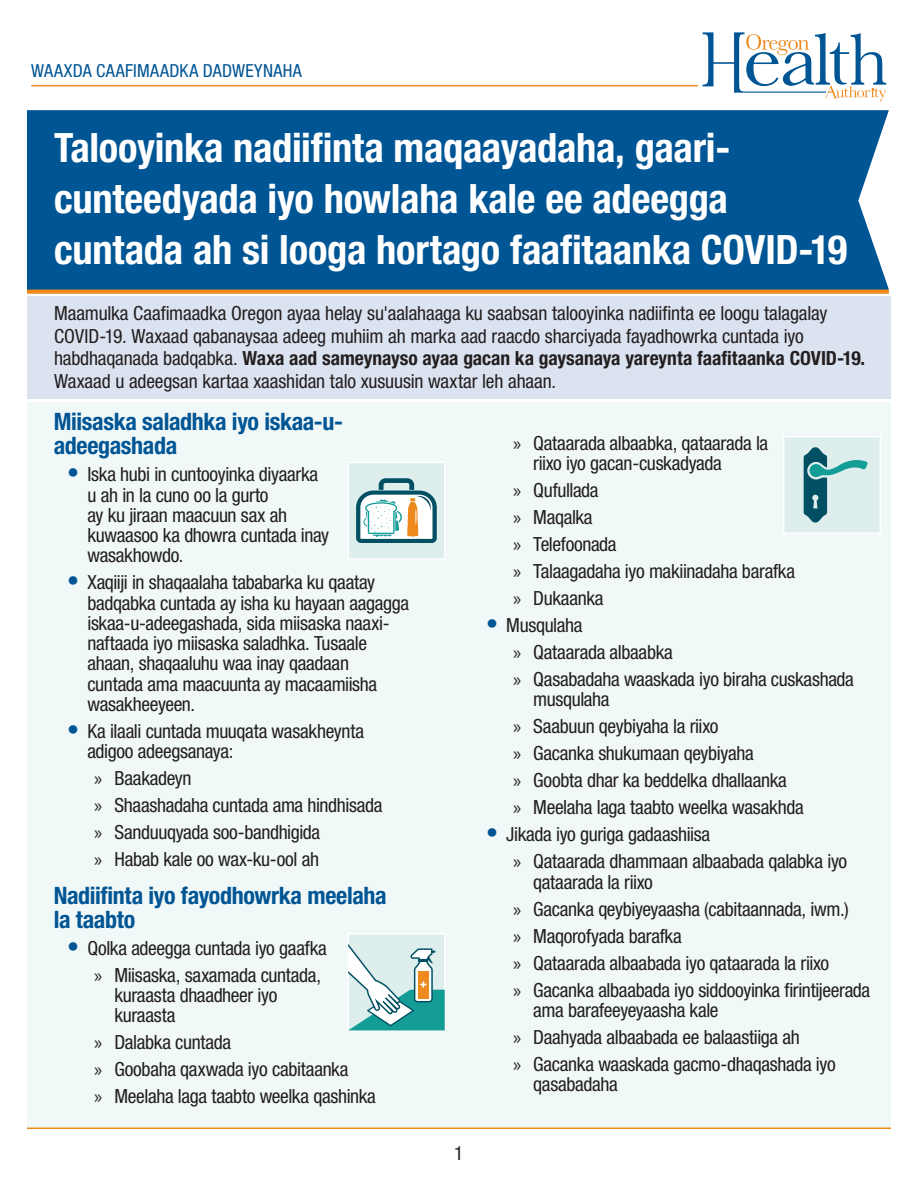
<style>
.page{position:relative;width:918px;height:1188px;background:#fff}
.page>*{position:absolute;margin:0;border:0;box-sizing:border-box;transform-origin:0 0}
.t1{font:700 condensed 40.5px/51px "Helvetica Neue LT Std";letter-spacing:-.005em;color:#fff}
.t2{font:700 condensed 24px/24px "Helvetica Neue LT Std";letter-spacing:-.015em;color:#005594}
.body{font:condensed 19.5px/20.2px "Helvetica Neue LT Std";letter-spacing:-.015em;color:#231f20}
.t3{font:condensed 18px "Helvetica Neue LT Std";letter-spacing:.02em;color:#005594}
.s1{font-weight:700}
.s2{font-weight:700;font-size:24px;color:#005594}
.s3{font-family:"Myriad Pro";font-stretch:normal}
</style>
<div class="page">
<div style="left:27px;top:402px;width:864px;height:726px;background:#f1f8f8"></div>
<div style="left:27px;top:296px;width:864px;height:103px;background:#dce3f0"></div>
<svg style="left:27px;top:290px;width:862px;height:4px;background:#ee902a"></svg>
<div style="left:27px;top:110px;width:862px;height:180px;background:#005594"></div>
<svg style="left:703px;top:32px;width:183px;height:69px"></svg>
<hr style="left:31px;top:85px;width:667px;height:1px;background:#ed891d">
<hr style="left:27px;top:1128px;width:864px;height:1px;background:#ed891d">
<div style="left:783px;top:436px;width:98px;height:98px;background:#ddeeed;border:2px solid #fff"></div>
<svg style="left:804px;top:447px;width:64px;height:76px"></svg>
<div style="left:347px;top:462px;width:99px;height:98px;background:#ddeeed;border:2px solid #fff"></div>
<svg style="left:356px;top:478px;width:81px;height:65px"></svg>
<div style="left:347px;top:933px;width:99px;height:98px;background:#ddeeed;border:2px solid #fff"></div>
<svg style="left:348px;top:944px;width:97px;height:86px"></svg>
<p class="t3" style="left:31px;top:61px;width:272px">WAAXDA CAAFIMAADKA DADWEYNAHA</p>
<p class="t1" style="left:54px;top:122px;width:795px">Talooyinka nadiifinta maqaayadaha, gaari&shy;cunteedyada iyo howlaha kale ee adeegga cuntada ah si looga hortago faafitaanka COVID-19</p>
<p class="body" style="left:54px;top:302px;width:813px;line-height:22.5px">Maamulka Caafimaadka Oregon ayaa helay su'aalahaaga ku saabsan talooyinka nadiifinta ee loogu talagalay COVID-19. Waxaad qabanaysaa adeeg muhiim ah marka aad raacdo sharciyada fayadhowrka cuntada iyo habdhaqanada badqabka. <span class="s1">Waxa aad sameynayso ayaa gacan ka gaysanaya yareynta faafitaanka COVID-19.<br></span>Waxaad u adeegsan kartaa xaashidan talo xusuusin waxtar leh ahaan.</p>
<p class="t2" style="left:54px;top:410px;width:291px">Miisaska saladhka iyo iskaa-u&shy;adeegashada</p>
<p class="body" style="left:87px;top:464px;width:243px;text-indent:-20px"><span class="s2">•</span> Iska hubi in cuntooyinka diyaarka u ah in la cuno oo la gurto<br>ay ku jiraan maacuun sax ah kuwaasoo ka dhowra cuntada inay wasakhowdo.</p>
<p class="body" style="left:87px;top:572px;width:323px;text-indent:-20px"><span class="s2">•</span> Xaqiiji in shaqaalaha tababarka ku qaatay badqabka cuntada ay isha ku hayaan aagagga iskaa-u-adeegashada, sida miisaska naaxi&shy;naftaada iyo miisaska saladhka. Tusaale ahaan, shaqaaluhu waa inay qaadaan cuntada ama maacuunta ay macaamiisha wasakheeyeen.</p>
<p class="body" style="left:87px;top:721px;width:278px;text-indent:-20px"><span class="s2">•</span> Ka ilaali cuntada muuqata wasakheynta adigoo adeegsanaya:</p>
<p class="body" style="left:94px;top:768px;width:99px"><span class="s3">»</span> Baakadeyn</p>
<p class="body" style="left:94px;top:795px;width:290px"><span class="s3">»</span> Shaashadaha cuntada ama hindhisada</p>
<p class="body" style="left:94px;top:822px;width:228px"><span class="s3">»</span> Sanduuqyada soo-bandhigida</p>
<p class="body" style="left:94px;top:849px;width:226px"><span class="s3">»</span> Habab kale oo wax-ku-ool ah</p>
<p class="t2" style="left:54px;top:883px;width:335px">Nadiifinta iyo fayodhowrka meelaha la taabto</p>
<p class="body" style="left:67px;top:938px;width:261px"><span class="s2">•</span> Qolka adeegga cuntada iyo gaafka</p>
<p class="body" style="left:114px;top:965px;width:208px;text-indent:-20px"><span class="s3">»</span> Miisaska, saxamada cuntada, kuraasta dhaadheer iyo kuraasta</p>
<p class="body" style="left:94px;top:1032px;width:138px"><span class="s3">»</span> Dalabka cuntada</p>
<p class="body" style="left:94px;top:1059px;width:256px"><span class="s3">»</span> Goobaha qaxwada iyo cabitaanka</p>
<p class="body" style="left:94px;top:1086px;width:283px"><span class="s3">»</span> Meelaha laga taabto weelka qashinka</p>
<p class="body" style="left:454px;top:1143px;width:11px">1</p>
<p class="body" style="left:533px;top:433px;width:237px;text-indent:-20px"><span class="s3">»</span> Qataarada albaabka, qataarada la riixo iyo gacan-cuskadyada</p>
<p class="body" style="left:513px;top:480px;width:87px"><span class="s3">»</span> Qufullada</p>
<p class="body" style="left:513px;top:507px;width:81px"><span class="s3">»</span> Maqalka</p>
<p class="body" style="left:513px;top:534px;width:105px"><span class="s3">»</span> Telefoonada</p>
<p class="body" style="left:513px;top:561px;width:284px"><span class="s3">»</span> Talaagadaha iyo makiinadaha barafka</p>
<p class="body" style="left:513px;top:588px;width:92px"><span class="s3">»</span> Dukaanka</p>
<p class="body" style="left:486px;top:615px;width:98px"><span class="s2">•</span> Musqulaha</p>
<p class="body" style="left:513px;top:642px;width:161px"><span class="s3">»</span> Qataarada albaabka</p>
<p class="body" style="left:533px;top:669px;width:322px;text-indent:-20px"><span class="s3">»</span> Qasabadaha waaskada iyo biraha cuskashada musqulaha</p>
<p class="body" style="left:513px;top:716px;width:207px"><span class="s3">»</span> Saabuun qeybiyaha la riixo</p>
<p class="body" style="left:513px;top:743px;width:242px"><span class="s3">»</span> Gacanka shukumaan qeybiyaha</p>
<p class="body" style="left:513px;top:770px;width:275px"><span class="s3">»</span> Goobta dhar ka beddelka dhallaanka</p>
<p class="body" style="left:513px;top:797px;width:292px"><span class="s3">»</span> Meelaha laga taabto weelka wasakhda</p>
<p class="body" style="left:486px;top:824px;width:226px"><span class="s2">•</span> Jikada iyo guriga gadaashiisa</p>
<p class="body" style="left:533px;top:851px;width:315px;text-indent:-20px"><span class="s3">»</span> Qataarada dhammaan albaabada qalabka iyo qataarada la riixo</p>
<p class="body" style="left:513px;top:898px;width:337px"><span class="s3">»</span> Gacanka qeybiyeyaasha (cabitaannada, iwm.)</p>
<p class="body" style="left:513px;top:925px;width:170px"><span class="s3">»</span> Maqorofyada barafka</p>
<p class="body" style="left:513px;top:952px;width:318px"><span class="s3">»</span> Qataarada albaabada iyo qataarada la riixo</p>
<p class="body" style="left:533px;top:979px;width:339px;text-indent:-20px"><span class="s3">»</span> Gacanka albaabada iyo siddooyinka firintijeerada ama barafeeyeyaasha kale</p>
<p class="body" style="left:513px;top:1027px;width:288px"><span class="s3">»</span> Daahyada albaabada ee balaastiiga ah</p>
<p class="body" style="left:533px;top:1054px;width:304px;text-indent:-20px"><span class="s3">»</span> Gacanka waaskada gacmo-dhaqashada iyo qasabadaha</p>
</div>
